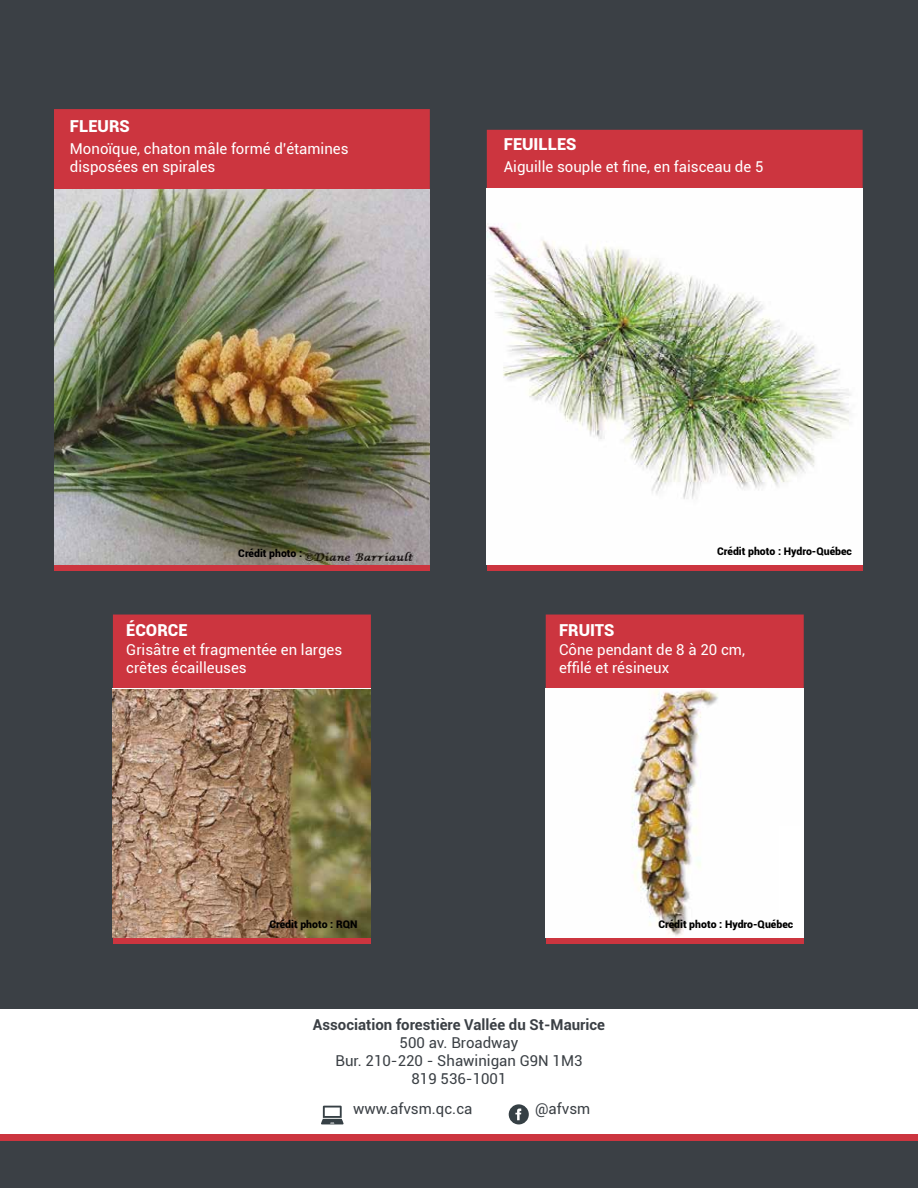
<style>
.page{position:relative;width:918px;height:1188px;background:#3b4045}
.page>*{position:absolute;margin:0;border:0;box-sizing:border-box;transform-origin:0 0}
.t1{font:900 16.5px "Roboto";color:#fff}
.t2{font:15px/18px "Roboto";color:#fff}
.t3{font:15px/18px "Roboto";color:#3b4045;text-align:center}
.t4{font:700 15px "Roboto";color:#3b4045}
.t5{font:900 10.5px "Roboto";color:#000}
</style>
<div class="page">
<div style="left:54px;top:109px;width:376px;height:80px;background:#cc353f"></div>
<div style="left:54px;top:565px;width:376px;height:6px;background:#cc353f"></div>
<div style="left:487px;top:565px;width:376px;height:6px;background:#cc353f"></div>
<div style="left:113px;top:937px;width:258px;height:7px;background:#cc353f"></div>
<div style="left:546px;top:937px;width:258px;height:7px;background:#cc353f"></div>
<div style="left:113px;top:615px;width:258px;height:74px;background:#cc353f"></div>
<div style="left:546px;top:615px;width:258px;height:74px;background:#cc353f"></div>
<div style="left:487px;top:130px;width:376px;height:59px;background:#cc353f"></div>
<div style="left:0;top:1010px;width:918px;height:124px;background:#fff"></div>
<img style="left:54px;top:189px;width:376px;height:376px">
<img style="left:113px;top:689px;width:258px;height:248px">
<img style="left:546px;top:689px;width:258px;height:248px">
<img style="left:487px;top:189px;width:376px;height:376px">
<svg style="left:509px;top:1104px;width:20px;height:20px"></svg>
<div style="left:779px;top:826px;width:22px;height:111px;background:#fff"></div>
<svg style="left:321px;top:1106px;width:23px;height:18px"></svg>
<div style="left:0;top:1134px;width:918px;height:7px;background:#cc353f"></div>
<p class="t1" style="left:70px;top:114px;width:61px">FLEURS</p>
<p class="t2" style="left:70px;top:139px;width:280px">Monoïque, chaton mâle formé d’étamines</p>
<p class="t1" style="left:504px;top:132px;width:74px">FEUILLES</p>
<p class="t2" style="left:70px;top:157px;width:147px">disposées en spirales</p>
<p class="t2" style="left:504px;top:157px;width:261px">Aiguille souple et fine, en faisceau de 5</p>
<p class="t5" style="left:238px;top:545px;width:65px">Crédit photo :</p>
<p class="t5" style="left:717px;top:543px;width:136px">Crédit photo : Hydro-Québec</p>
<p class="t1" style="left:126px;top:618px;width:63px">ÉCORCE</p>
<p class="t1" style="left:559px;top:618px;width:57px">FRUITS</p>
<p class="t2" style="left:126px;top:640px;width:218px">Grisâtre et fragmentée en larges crêtes écailleuses</p>
<p class="t2" style="left:559px;top:640px;width:187px">Cône pendant de 8 à 20 cm, effilé et résineux</p>
<p class="t5" style="left:269px;top:916px;width:90px">Crédit photo : RQN</p>
<p class="t5" style="left:658px;top:916px;width:136px">Crédit photo : Hydro-Québec</p>
<p class="t4" style="left:313px;top:1014px;width:294px">Association forestière Vallée du St-Maurice</p>
<p class="t3" style="left:335px;top:1033px;width:249px">500 av. Broadway<br>Bur. 210-220 - Shawinigan G9N 1M3<br>819 536-1001</p>
<p class="t3" style="left:353px;top:1099px;width:121px">www.afvsm.qc.ca</p>
<p class="t3" style="left:535px;top:1099px;width:57px">@afvsm</p>
</div>
